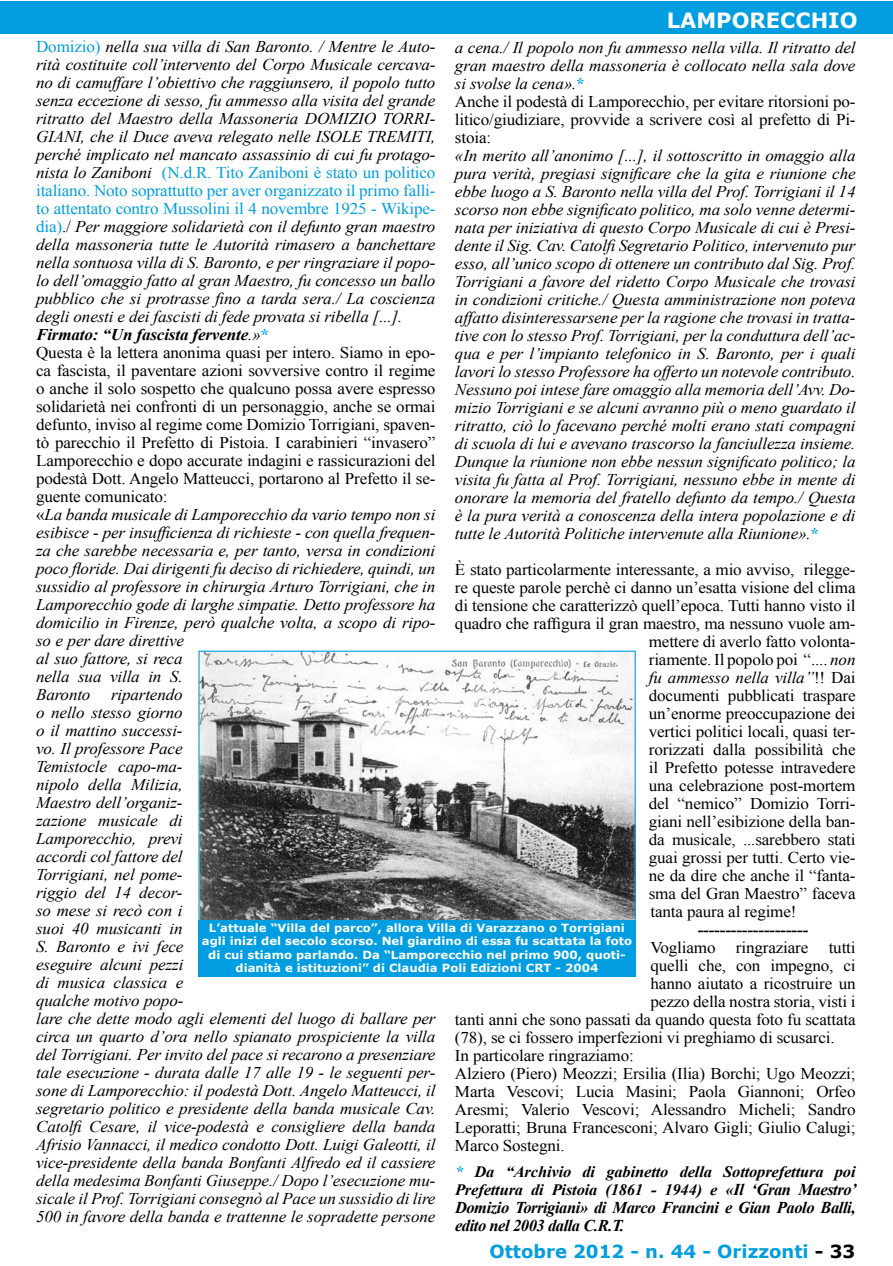
<style>
.page{position:relative;width:893px;height:1266px;background:#fff}
.page>*{position:absolute;margin:0;border:0;box-sizing:border-box;transform-origin:0 0}
.t1{font:700 21px "Verdana";color:#fff}
.t2{font:700 18px "Verdana";color:#009ee0}
.t3{font:italic 700 16.5px/18px "Times New Roman";letter-spacing:-.025em;color:#000}
.t4{font:italic 16.35px/18px "Times New Roman";letter-spacing:-.01em;color:#000;scale:1.04 1}
.t5{font:16.35px "Times New Roman";letter-spacing:-.01em;color:#000;scale:1.04 1}
.t6{font:700 16.35px "Times New Roman";color:#000;scale:1.04 1}
.t7{font:italic 700 15.9px/18px "Times New Roman";letter-spacing:-.01em;color:#000;scale:1.04 1}
.t8{font:700 11.25px/13.5px "Verdana";color:#fff;text-align:center;scale:1.04 1}
.s1{font-style:normal;color:#009ee0}
.s2{font-style:normal}
.s3{font-weight:700}
.s4{font-weight:700;font-style:normal;color:#009ee0}
.s5{font-style:italic}
.s6{color:#009ee0}
.s7{font-size:16.5px}
.s8{color:#000}
</style>
<div class="page">
<div style="left:0;top:1px;width:892px;height:32px;background:#009ee0"></div>
<img style="left:200px;top:653px;width:434px;height:266px">
<div style="left:198px;top:651px;width:438px;height:270px;border:1px solid #009ee0"></div>
<div style="left:198px;top:921px;width:437px;height:56px;background:#009ee0"></div>
<p class="t1" style="left:667px;top:7px;width:192px">LAMPORECCHIO</p>
<p class="t4" style="left:36px;top:38px;width:386px"><span class="s1">Domizio)</span> nella sua villa di San Baronto. / Mentre le Auto&shy;rità costituite coll’intervento del Corpo Musicale cercava&shy;no di camuffare l’obiettivo che raggiunsero, il popolo tutto senza eccezione di sesso, fu ammesso alla visita del grande ritratto del Maestro della Massoneria DOMIZIO TORRI-GIANI, che il Duce aveva relegato nelle ISOLE TREMITI, perché implicato nel mancato assassinio di cui fu protago&shy;nista lo Zaniboni <span class="s1">(N.d.R. Tito Zaniboni è stato un politico italiano. Noto soprattutto per aver organizzato il primo falli&shy;to attentato contro Mussolini il 4 novembre 1925 -- Wikipe&shy;dia)</span><span class="s2">./</span> Per maggiore solidarietà con il defunto gran maestro della massoneria tutte le Autorità rimasero a banchettare nella sontuosa villa di S. Baronto, e per ringraziare il popo&shy;lo dell’omaggio fatto al gran Maestro, fu concesso un ballo pubblico che si protrasse fino a tarda sera./ La coscienza degli onesti e dei fascisti di fede provata si ribella [...].<br><span class="s3">Firmato: “Un fascista fervente</span>.»<span class="s4">*<br></span><span class="s2">Questa è la lettera anonima quasi per intero. Siamo in epo&shy;ca fascista, il paventare azioni sovversive contro il regime o anche il solo sospetto che qualcuno possa avere espresso solidarietà nei confronti di un personaggio, anche se ormai defunto, inviso al regime come Domizio Torrigiani, spaven&shy;tò parecchio il Prefetto di Pistoia. I carabinieri “invasero” Lamporecchio e dopo accurate indagini e rassicurazioni del podestà Dott. Angelo Matteucci, portarono al Prefetto il se&shy;guente comunicato:<br>«</span>La banda musicale di Lamporecchio da vario tempo non si esibisce -- per insufficienza di richieste -- con quella frequen&shy;za che sarebbe necessaria e, per tanto, versa in condizioni poco floride. Dai dirigenti fu deciso di richiedere, quindi, un sussidio al professore in chirurgia Arturo Torrigiani, che in Lamporecchio gode di larghe simpatie. Detto professore ha domicilio in Firenze, però qualche volta, a scopo di ripo&shy;so e per dare direttive<br>al suo fattore, si reca<br>nella sua villa in S.<br>Baronto ripartendo<br>o nello stesso giorno<br>o il mattino successi-<br>vo. Il professore Pace<br>Temistocle capo-ma-<br>nipolo della Milizia,<br>Maestro dell’organiz-<br>zazione musicale di<br>Lamporecchio, previ<br>accordi col fattore del<br>Torrigiani, nel pome-<br>riggio del 14 decor-<br>so mese si recò con i<br>suoi 40 musicanti in<br>S. Baronto e ivi fece<br>eseguire alcuni pezzi<br>di musica classica e<br>qualche motivo popo-<br>lare che dette modo agli elementi del luogo di ballare per circa un quarto d’ora nello spianato prospiciente la villa del Torrigiani. Per invito del pace si recarono a presenziare tale esecuzione -- durata dalle 17 alle 19 -- le seguenti per&shy;sone di Lamporecchio: il podestà Dott. Angelo Matteucci, il segretario politico e presidente della banda musicale Cav.<br>Catolfi Cesare, il vice--podestà e consigliere della banda Afrisio Vannacci, il medico condotto Dott. Luigi Galeotti, il vice-presidente della banda Bonfanti Alfredo ed il cassiere della medesima Bonfanti Giuseppe./ Dopo l’esecuzione mu&shy;sicale il Prof. Torrigiani consegnò al Pace un sussidio di lire 500 in favore della banda e trattenne le sopradette persone</p>
<p class="t4" style="left:455px;top:38px;width:387px">a cena./ Il popolo non fu ammesso nella villa. Il ritratto del gran maestro della massoneria è collocato nella sala dove si svolse la cena».<span class="s4">*<br></span><span class="s2">Anche il podestà di Lamporecchio, per evitare ritorsioni po&shy;litico/giudiziare, provvide a scrivere così al prefetto di Pi&shy;stoia:</span></p>
<p class="t4" style="left:455px;top:146px;width:387px;text-align:justify">«In merito all’anonimo [...], il sottoscritto in omaggio alla pura verità, pregiasi significare che la gita e riunione che ebbe luogo a S. Baronto nella villa del Prof. Torrigiani il 14 scorso non ebbe significato politico, ma solo venne determi&shy;nata per iniziativa di questo Corpo Musicale di cui è Presi&shy;dente il Sig. Cav. Catolfi Segretario Politico, intervenuto pur esso, all’unico scopo di ottenere un contributo dal Sig. Prof.<br>Torrigiani a favore del ridetto Corpo Musicale che trovasi in condizioni critiche./ Questa amministrazione non poteva affatto disinteressarsene per la ragione che trovasi in tratta&shy;tive con lo stesso Prof. Torrigiani, per la conduttura dell’ac&shy;qua e per l’impianto telefonico in S. Baronto, per i quali lavori lo stesso Professore ha offerto un notevole contributo.<br>Nessuno poi intese fare omaggio alla memoria dell’Avv. Do&shy;mizio Torrigiani e se alcuni avranno più o meno guardato il ritratto, ciò lo facevano perché molti erano stati compagni di scuola di lui e avevano trascorso la fanciullezza insieme.<br>Dunque la riunione non ebbe nessun significato politico;; la visita fu fatta al Prof. Torrigiani, nessuno ebbe in mente di onorare la memoria del fratello defunto da tempo./ Questa è la pura verità a conoscenza della intera popolazione e di tutte le Autorità Politiche intervenute alla Riunione».<span class="s4">*</span></p>
<p class="t5" style="left:455px;top:560px;width:387px">È stato particolarmente interessante, a mio avviso, rilegge-</p>
<p class="t5" style="left:455px;top:578px;width:387px">re queste parole perchè ci danno un’esatta visione del clima</p>
<p class="t5" style="left:455px;top:596px;width:387px">di tensione che caratterizzò quell’epoca. Tutti hanno visto il</p>
<p class="t5" style="left:455px;top:614px;width:387px">quadro che raffigura il gran maestro, ma nessuno vuole am-</p>
<p class="t5" style="left:649px;top:632px;width:200px">mettere di averlo fatto volonta-</p>
<p class="t5" style="left:649px;top:650px;width:200px">riamente. Il popolo poi “.... <span class="s5">non</span></p>
<p class="t4" style="left:649px;top:668px;width:200px">fu ammesso nella villa”<span class="s2">!! Dai</span></p>
<p class="t5" style="left:649px;top:686px;width:200px">documenti pubblicati traspare</p>
<p class="t5" style="left:649px;top:704px;width:200px">un’enorme preoccupazione dei</p>
<p class="t5" style="left:649px;top:722px;width:200px">vertici politici locali, quasi ter-</p>
<p class="t5" style="left:649px;top:740px;width:200px">rorizzati dalla possibilità che</p>
<p class="t5" style="left:649px;top:758px;width:200px">il Prefetto potesse intravedere</p>
<p class="t5" style="left:649px;top:776px;width:200px">una celebrazione post-mortem</p>
<p class="t5" style="left:649px;top:794px;width:200px">del “nemico” Domizio Torri-</p>
<p class="t5" style="left:649px;top:812px;width:200px">giani nell’esibizione della ban-</p>
<p class="t5" style="left:649px;top:830px;width:200px">da musicale, ...sarebbero stati</p>
<p class="t5" style="left:649px;top:848px;width:200px">guai grossi per tutti. Certo vie-</p>
<p class="t5" style="left:649px;top:866px;width:200px">ne da dire che anche il “fanta-</p>
<p class="t5" style="left:649px;top:884px;width:200px">sma del Gran Maestro” faceva</p>
<p class="t5" style="left:650px;top:902px;width:142px">tanta paura al regime!</p>
<p class="t6" style="left:698px;top:920px;width:108px">--------------------</p>
<p class="t5" style="left:650px;top:938px;width:199px">Vogliamo ringraziare tutti</p>
<p class="t5" style="left:650px;top:956px;width:199px">quelli che, con impegno, ci</p>
<p class="t5" style="left:650px;top:974px;width:199px">hanno aiutato a ricostruire un</p>
<p class="t5" style="left:650px;top:992px;width:199px">pezzo della nostra storia, visti i</p>
<p class="t5" style="left:455px;top:1010px;width:387px">tanti anni che sono passati da quando questa foto fu scattata</p>
<p class="t5" style="left:455px;top:1028px;width:367px">(78), se ci fossero imperfezioni vi preghiamo di scusarci.</p>
<p class="t5" style="left:455px;top:1046px;width:173px">In particolare ringraziamo:</p>
<p class="t5" style="left:455px;top:1064px;width:387px">Alziero (Piero) Meozzi;; Ersilia (Ilia) Borchi;; Ugo Meozzi;;</p>
<p class="t5" style="left:455px;top:1082px;width:387px">Marta Vescovi;; Lucia Masini;; Paola Giannoni;; Orfeo</p>
<p class="t5" style="left:455px;top:1100px;width:387px">Aresmi;; Valerio Vescovi;; Alessandro Micheli;; Sandro</p>
<p class="t5" style="left:455px;top:1118px;width:387px">Leporatti;; Bruna Francesconi;; Alvaro Gigli;; Giulio Calugi;;</p>
<p class="t5" style="left:455px;top:1136px;width:107px">Marco Sostegni.</p>
<p class="t7" style="left:455px;top:1163px;width:388px"><span class="s6">*</span> Da “Archivio di gabinetto della Sottoprefettura poi<br>Prefettura di Pistoia (1861 - 1944) e «<span class="s7">Il ‘Gran Maestro’</span></p>
<p class="t3" style="left:455px;top:1198px;width:402px">Domizio Torrigiani» di Marco Francini e Gian Paolo Balli, edito nel 2003 dalla C.R.T.</p>
<p class="t8" style="left:202px;top:920px;width:415px">L’attuale “Villa del parco”, allora Villa di Varazzano o Torrigiani agli inizi del secolo scorso. Nel giardino di essa fu scattata la foto di cui stiamo parlando. Da “Lamporecchio nel primo 900, quoti&shy;dianità e istituzioni” di Claudia Poli Edizioni CRT -- 2004</p>
<p class="t2" style="left:489px;top:1240px;width:367px">Ottobre 2012 - n. 44 - Orizzonti <span class="s8">- 33</span></p>
</div>
